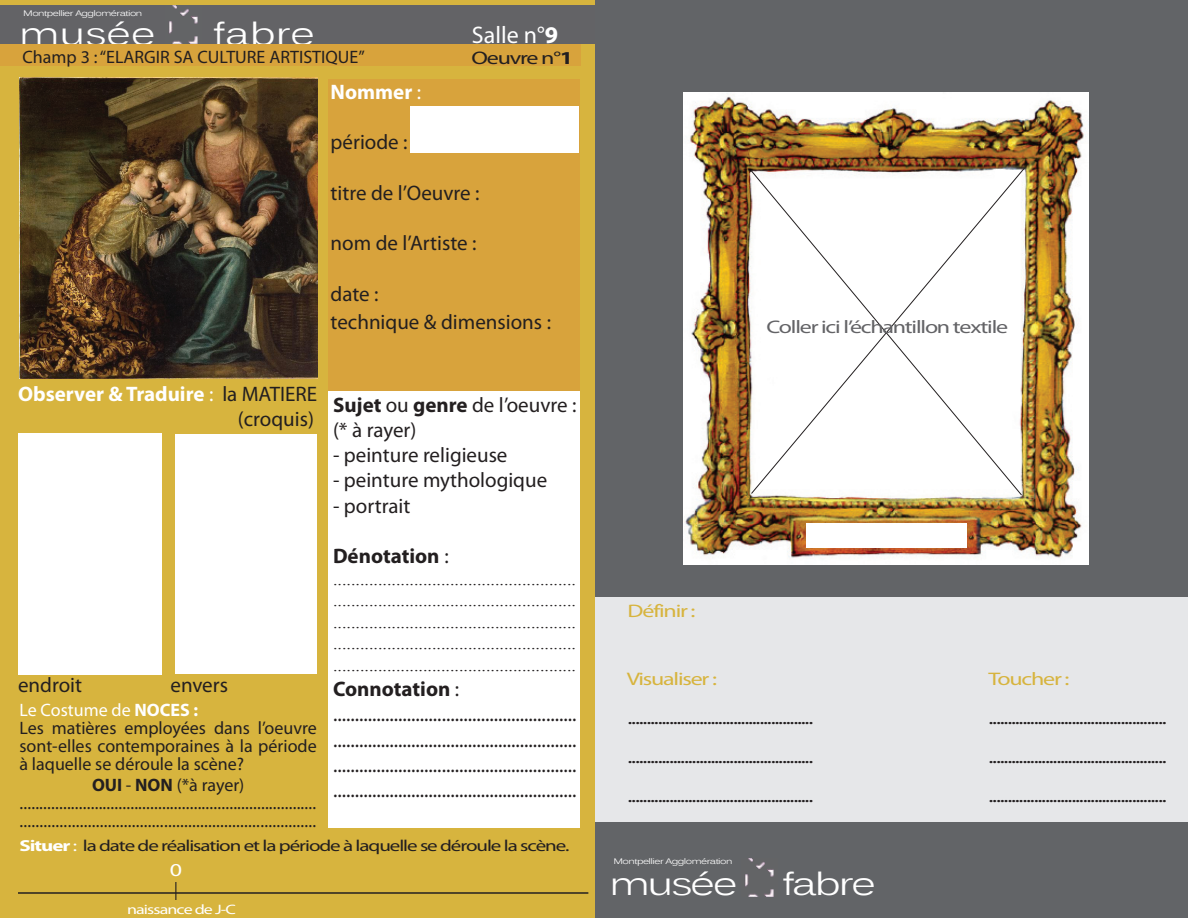
<style>
.page{position:relative;width:1188px;height:918px;background:#fff}
.page>*{position:absolute;margin:0;border:0;box-sizing:border-box;transform-origin:0 0}
.t1{font:31.95px "Kalinga";letter-spacing:-.025em;color:#fff;scale:1.32 1}
.t2{font:24px "Myriad Pro";color:#fff}
.t3{font:21px/25.2px "Myriad Pro";color:#231f20}
.t4{font:700 21px "Myriad Pro";color:#231f20}
.t5{font:700 21px "Myriad Pro";color:#fff}
.t6{font:18.3px "Myriad Pro";letter-spacing:-.05em;color:#231f20;scale:1.32 1}
.t7{font:18.3px "Myriad Pro";letter-spacing:-.05em;color:#636366;scale:1.32 1}
.t8{font:18.3px "Myriad Pro";letter-spacing:-.05em;color:#d7b43e;scale:1.32 1}
.t9{font:18.3px "Myriad Pro";color:#fff;scale:1.32 1}
.t10{font:18px/18px "Myriad Pro";color:#231f20}
.t11{font:18px/21.6px "Times New Roman";color:#231f20;text-align:justify}
.t12{font:15.9px "Myriad Pro";letter-spacing:-.05em;color:#231f20;scale:1.32 1}
.t13{font:13.65px "Myriad Pro";letter-spacing:-.05em;color:#fff;scale:1.32 1}
.t14{font:7.95px "Kalinga";letter-spacing:-.05em;color:#fff;scale:1.32 1}
.s1{font-weight:700}
.s2{font-weight:400}
.s3{font-weight:700;color:#fff}
.s4{color:#fff}
</style>
<div class="page">
<div style="left:0;top:0;width:596px;height:918px;background:#d7b43e"></div>
<div style="left:0;top:5px;width:596px;height:39px;background:#636366"></div>
<div style="left:596px;top:0;width:592px;height:918px;background:#626467"></div>
<div style="left:328px;top:80px;width:252px;height:312px;background:#d8a33c"></div>
<div style="left:596px;top:597px;width:592px;height:225px;background:#e6e7e9"></div>
<div style="left:411px;top:106px;width:168px;height:47px;background:#fff"></div>
<img style="left:745px;top:858px;width:29px;height:39px">
<img style="left:169px;top:5px;width:29px;height:39px">
<img style="left:684px;top:92px;width:405px;height:472px">
<div style="left:806px;top:523px;width:161px;height:25px;background:#fff"></div>
<img style="left:20px;top:77px;width:298px;height:301px">
<div style="left:0;top:44px;width:580px;height:21px;background:#d8a33c"></div>
<hr style="left:18px;top:892px;width:570px;height:2px;background:#231f20">
<svg style="left:175px;top:882px;width:1px;height:18px"></svg>
<div style="left:750px;top:167px;width:276px;height:328px;background:#fff"></div>
<div style="left:18px;top:433px;width:144px;height:242px;background:#fff"></div>
<div style="left:175px;top:434px;width:141px;height:240px;background:#fff"></div>
<div style="left:328px;top:392px;width:252px;height:436px;background:#fff"></div>
<p class="t14" style="left:23px;top:8px;width:92px">Montpellier Agglomération</p>
<h1 class="t1" style="left:20px;top:13px;width:105px">musée</h1>
<h1 class="t1" style="left:213px;top:13px;width:79px">fabre</h1>
<p class="t10" style="left:22px;top:48px;width:344px">Champ 3 : “ELARGIR SA CULTURE ARTISTIQUE”</p>
<p class="t2" style="left:472px;top:20px;width:88px">Salle n°<span class="s1">9</span></p>
<p class="t6" style="left:471px;top:46px;width:78px">Oeuvre n°<span class="s1">1</span></p>
<p class="t5" style="left:331px;top:78px;width:92px">Nommer <span class="s2">:</span></p>
<p class="t3" style="left:331px;top:129px;width:79px">période :</p>
<p class="t3" style="left:331px;top:180px;width:150px">titre de l’Oeuvre :</p>
<p class="t3" style="left:331px;top:230px;width:147px">nom de l’Artiste :</p>
<p class="t3" style="left:331px;top:279px;width:222px;line-height:28.8px">date :<br>technique &amp; dimensions :</p>
<p class="t3" style="left:18px;top:381px;width:301px;text-align:right"><span class="s3">Observer &amp; Traduire</span> <span class="s4">:</span> la MATIERE (croquis)</p>
<p class="t3" style="left:18px;top:672px;width:66px">endroit</p>
<p class="t3" style="left:171px;top:672px;width:59px">envers</p>
<p class="t10" style="left:20px;top:700px;width:299px"><span class="s4">Le Costume de</span> <span class="s3">NOCES :<br></span>Les matières employées dans l’oeuvre sont-elles contemporaines à la période à laquelle se déroule la scène?</p>
<p class="t10" style="left:20px;top:776px;width:298px;text-align:center"><span class="s1">OUI</span> - <span class="s1">NON</span> (*à rayer) ........................................................................... ..........................................................................</p>
<p class="t3" style="left:333px;top:392px;width:245px"><span class="s1">Sujet</span> ou <span class="s1">genre</span> de l’oeuvre : (* à rayer)</p>
<p class="t3" style="left:333px;top:442px;width:176px">- peinture religieuse</p>
<p class="t3" style="left:333px;top:467px;width:216px">- peinture mythologique</p>
<p class="t3" style="left:333px;top:493px;width:79px">- portrait</p>
<p class="t4" style="left:333px;top:542px;width:117px">Dénotation <span class="s2">:</span></p>
<p class="t11" style="left:333px;top:567px;width:245px">...................................................... ...................................................... ...................................................... ...................................................... ......................................................</p>
<p class="t3" style="left:333px;top:676px;width:245px"><span class="s1">Connotation</span> : ........................................................ ........................................................ ........................................................ ........................................................</p>
<p class="t12" style="left:20px;top:835px;width:418px"><span class="s3">Situer</span> <span class="s4">:</span> la date de réalisation et la période à laquelle se déroule la scène.</p>
<p class="t9" style="left:170px;top:859px;width:11px">0</p>
<p class="t13" style="left:127px;top:901px;width:84px">naissance de J-C</p>
<p class="t7" style="left:767px;top:316px;width:185px">Coller ici l’échantillon textile</p>
<p class="t8" style="left:628px;top:599px;width:53px">Définir :</p>
<p class="t8" style="left:627px;top:667px;width:70px">Visualiser :</p>
<p class="t8" style="left:989px;top:667px;width:63px">Toucher :</p>
<p class="t6" style="left:628px;top:706px;width:142px">.................................................</p>
<p class="t6" style="left:989px;top:706px;width:137px">...............................................</p>
<p class="t6" style="left:628px;top:745px;width:142px">.................................................</p>
<p class="t6" style="left:989px;top:745px;width:137px">...............................................</p>
<p class="t6" style="left:628px;top:784px;width:142px">.................................................</p>
<p class="t6" style="left:989px;top:784px;width:137px">...............................................</p>
<p class="t14" style="left:614px;top:856px;width:92px">Montpellier Agglomération</p>
<h1 class="t1" style="left:610px;top:863px;width:98px">musée</h1>
<h1 class="t1" style="left:782px;top:863px;width:73px">fabre</h1>
</div>
